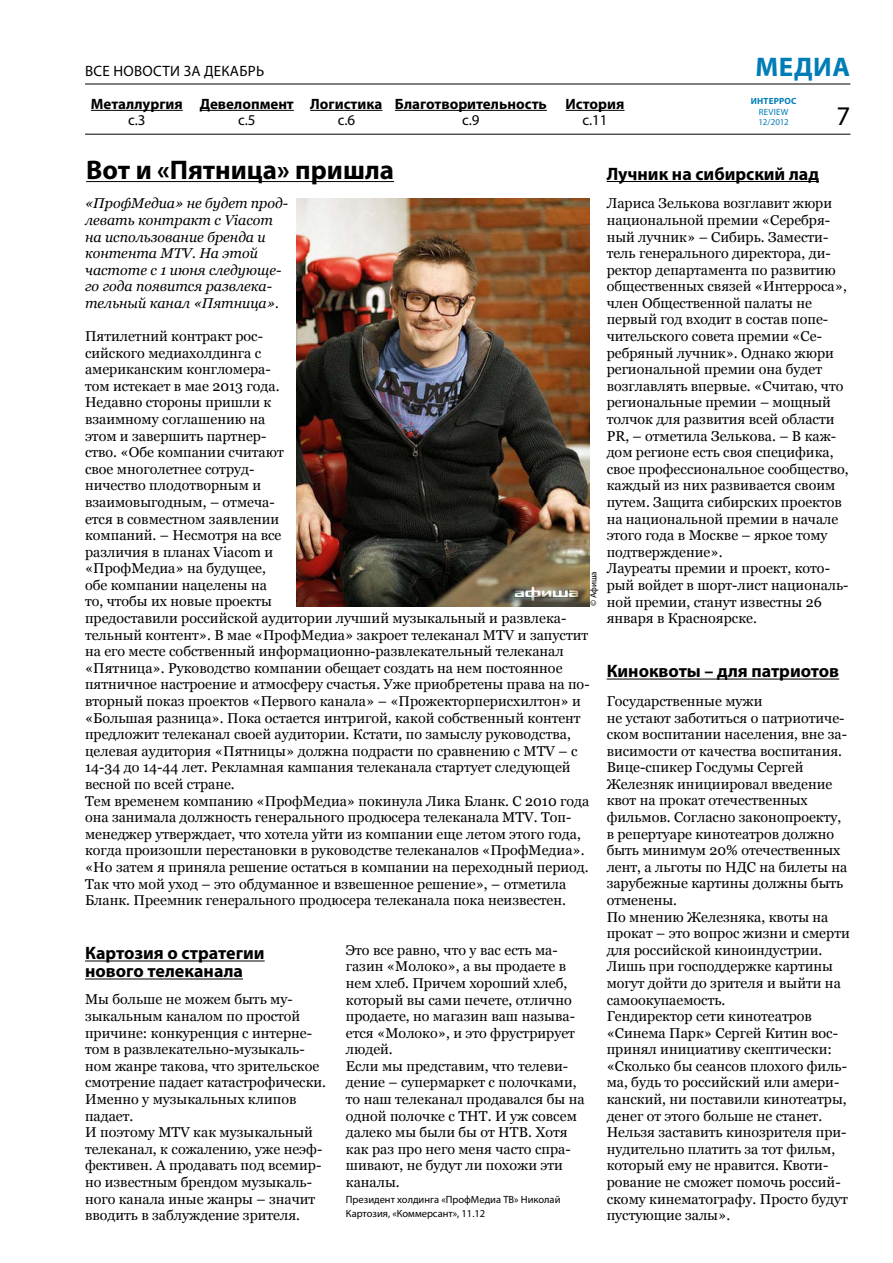
<style>
.page{position:relative;width:893px;height:1263px;background:#fff}
.page>*{position:absolute;margin:0;border:0;box-sizing:border-box;transform-origin:0 0}
.t1{font:700 27px "Myriad Pro";color:#000}
.t2{font:700 27px "Myriad Pro";letter-spacing:.02em;color:#007db7}
.t3{font:27px "Myriad Pro";color:#000}
.t4{font:700 18px/18px "Myriad Pro";color:#000}
.t5{font:700 15px "Myriad Pro";color:#000}
.t6{font:15px "Myriad Pro";letter-spacing:.02em;color:#000}
.t7{font:14.25px/16.6px "Georgia";color:#000}
.t8{font:italic 14.25px/16.6px "Georgia";color:#000}
.t9{font:10.5px/13.5px "Myriad Pro";color:#000}
.t10{font:9px/10.5px "Myriad Pro";letter-spacing:.02em;color:#007db7}
.t11{font:700 9px "Myriad Pro";letter-spacing:.02em;color:#007db7}
.t12{font:9px "Myriad Pro";color:#000}
</style>
<div class="page">
<hr style="left:85px;top:134px;width:765px;height:1px;background:#000">
<hr style="left:85px;top:84px;width:765px;height:1px;background:#000">
<hr style="left:310px;top:110px;width:72px;height:1px;background:#000">
<hr style="left:200px;top:110px;width:94px;height:1px;background:#000">
<hr style="left:395px;top:110px;width:152px;height:1px;background:#000">
<hr style="left:91px;top:110px;width:92px;height:1px;background:#000">
<hr style="left:566px;top:110px;width:58px;height:1px;background:#000">
<hr style="left:86px;top:181px;width:308px;height:1px;background:#000">
<img style="left:297px;top:199px;width:293px;height:407px">
<hr style="left:85px;top:960px;width:180px;height:1px;background:#000">
<hr style="left:85px;top:978px;width:158px;height:1px;background:#000">
<hr style="left:607px;top:181px;width:212px;height:1px;background:#000">
<hr style="left:607px;top:679px;width:232px;height:1px;background:#000">
<p class="t6" style="left:85px;top:61px;width:181px">Все новости за ДЕКАБРЬ</p>
<p class="t5" style="left:200px;top:94px;width:184px">Девелопмент Логистика</p>
<p class="t6" style="left:238px;top:111px;width:19px">c.5</p>
<p class="t6" style="left:338px;top:111px;width:19px">c.6</p>
<p class="t5" style="left:91px;top:94px;width:93px">Металлургия</p>
<p class="t5" style="left:566px;top:94px;width:60px">История</p>
<p class="t6" style="left:582px;top:111px;width:27px">c.11</p>
<p class="t5" style="left:395px;top:94px;width:153px">Благотворительность</p>
<p class="t6" style="left:128px;top:111px;width:19px">c.3</p>
<p class="t6" style="left:462px;top:111px;width:19px">c.9</p>
<h1 class="t2" style="left:756px;top:49px;width:96px">МЕДИА</h1>
<p class="t11" style="left:751px;top:96px;width:47px">ИНТЕРРОС</p>
<p class="t10" style="left:759px;top:107px;width:32px">REVIEW<br>12/2012</p>
<h1 class="t3" style="left:837px;top:100px;width:15px">7</h1>
<h1 class="t1" style="left:86px;top:152px;width:309px">Вот и «Пятница» пришла</h1>
<p class="t8" style="left:85px;top:195px;width:205px">«ПрофМедиа» не будет прод&shy;левать контракт с Viacom на использование бренда и контента MTV. На этой частоте с 1 июня следующе&shy;го года появится развлека&shy;тельный канал «Пятница».</p>
<p class="t7" style="left:85px;top:328px;width:506px">Пятилетний контракт рос-<br>сийского медиахолдинга с<br>американским конгломера-<br>том истекает в мае 2013 года.<br>Недавно стороны пришли к<br>взаимному соглашению на<br>этом и завершить партнер-<br>ство. «Обе компании считают<br>свое многолетнее сотруд-<br>ничество плодотворным и<br>взаимовыгодным, – отмеча-<br>ется в совместном заявлении<br>компаний. – Несмотря на все<br>различия в планах Viacom и<br>«ПрофМедиа» на будущее,<br>обе компании нацелены на<br>то, чтобы их новые проекты<br>предоставили российской аудитории лучший музыкальный и развлека&shy;тельный контент». В мае «ПрофМедиа» закроет телеканал MTV и запустит на его месте собственный информационно-развлекательный телеканал «Пятница». Руководство компании обещает создать на нем постоянное пятничное настроение и атмосферу счастья. Уже приобретены права на по&shy;вторный показ проектов «Первого канала» – «Прожекторперисхилтон» и «Большая разница». Пока остается интригой, какой собственный контент предложит телеканал своей аудитории. Кстати, по замыслу руководства, целевая аудитория «Пятницы» должна подрасти по сравнению с MTV – с 14-34 до 14-44 лет. Рекламная кампания телеканала стартует следующей весной по всей стране.<br>Тем временем компанию «ПрофМедиа» покинула Лика Бланк. С 2010 года она занимала должность генерального продюсера телеканала MTV. Топ&shy;менеджер утверждает, что хотела уйти из компании еще летом этого года, когда произошли перестановки в руководстве телеканалов «ПрофМедиа». «Но затем я приняла решение остаться в компании на переходный период.<br>Так что мой уход – это обдуманное и взвешенное решение», – отметила Бланк. Преемник генерального продюсера телеканала пока неизвестен.</p>
<p class="t12" style="left:588px;top:606px;width:37px;rotate:-90deg">© Афиша</p>
<p class="t4" style="left:85px;top:943px;width:181px">Картозия о стратегии нового телеканала</p>
<p class="t7" style="left:85px;top:991px;width:243px">Мы больше не можем быть му&shy;зыкальным каналом по простой причине: конкуренция с интерне&shy;том в развлекательно-музыкаль&shy;ном жанре такова, что зрительское смотрение падает катастрофически.<br>Именно у музыкальных клипов падает.<br>И поэтому MTV как музыкальный телеканал, к сожалению, уже неэф&shy;фективен. А продавать под всемир&shy;но известным брендом музыкаль&shy;ного канала иные жанры – значит вводить в заблуждение зрителя.</p>
<p class="t7" style="left:346px;top:942px;width:240px">Это все равно, что у вас есть ма&shy;газин «Молоко», а вы продаете в нем хлеб. Причем хороший хлеб, который вы сами печете, отлично продаете, но магазин ваш называ&shy;ется «Молоко», и это фрустрирует людей.<br>Если мы представим, что телеви&shy;дение – супермаркет с полочками, то наш телеканал продавался бы на одной полочке с ТНТ. И уж совсем далеко мы были бы от НТВ. Хотя как раз про него меня часто спра&shy;шивают, не будут ли похожи эти каналы.</p>
<p class="t9" style="left:346px;top:1193px;width:216px">Президент холдинга «ПрофМедиа ТВ» Николай<br>Картозия, «Коммерсант», 11.12</p>
<p class="t4" style="left:607px;top:164px;width:214px">Лучник на сибирский лад</p>
<p class="t7" style="left:607px;top:195px;width:243px">Лариса Зелькова возглавит жюри национальной премии «Серебря&shy;ный лучник» – Сибирь. Замести&shy;тель генерального директора, ди&shy;ректор департамента по развитию общественных связей «Интерроса», член Общественной палаты не первый год входит в состав попе&shy;чительского совета премии «Се&shy;ребряный лучник». Однако жюри региональной премии она будет возглавлять впервые. «Считаю, что региональные премии – мощный толчок для развития всей области<br>PR, – отметила Зелькова. – В каж&shy;дом регионе есть своя специфика, свое профессиональное сообщество, каждый из них развивается своим путем. Защита сибирских проектов на национальной премии в начале этого года в Москве – яркое тому подтверждение».<br>Лауреаты премии и проект, кото&shy;рый войдет в шорт-лист националь&shy;ной премии, станут известны 26 января в Красноярске.</p>
<p class="t4" style="left:607px;top:662px;width:234px">Киноквоты – для патриотов</p>
<p class="t7" style="left:607px;top:693px;width:245px">Государственные мужи<br>не устают заботиться о патриотиче&shy;ском воспитании населения, вне за&shy;висимости от качества воспитания.<br>Вице-спикер Госдумы Сергей<br>Железняк инициировал введение квот на прокат отечественных фильмов. Согласно законопроекту, в репертуаре кинотеатров должно быть минимум 20% отечественных лент, а льготы по НДС на билеты на зарубежные картины должны быть отменены.<br>По мнению Железняка, квоты на прокат – это вопрос жизни и смерти для российской киноиндустрии.<br>Лишь при господдержке картины могут дойти до зрителя и выйти на самоокупаемость.<br>Гендиректор сети кинотеатров «Синема Парк» Сергей Китин вос&shy;принял инициативу скептически: «Сколько бы сеансов плохого филь&shy;ма, будь то российский или амери&shy;канский, ни поставили кинотеатры, денег от этого больше не станет.<br>Нельзя заставить кинозрителя при&shy;нудительно платить за тот фильм, который ему не нравится. Квоти&shy;рование не сможет помочь россий&shy;скому кинематографу. Просто будут пустующие залы».</p>
</div>
